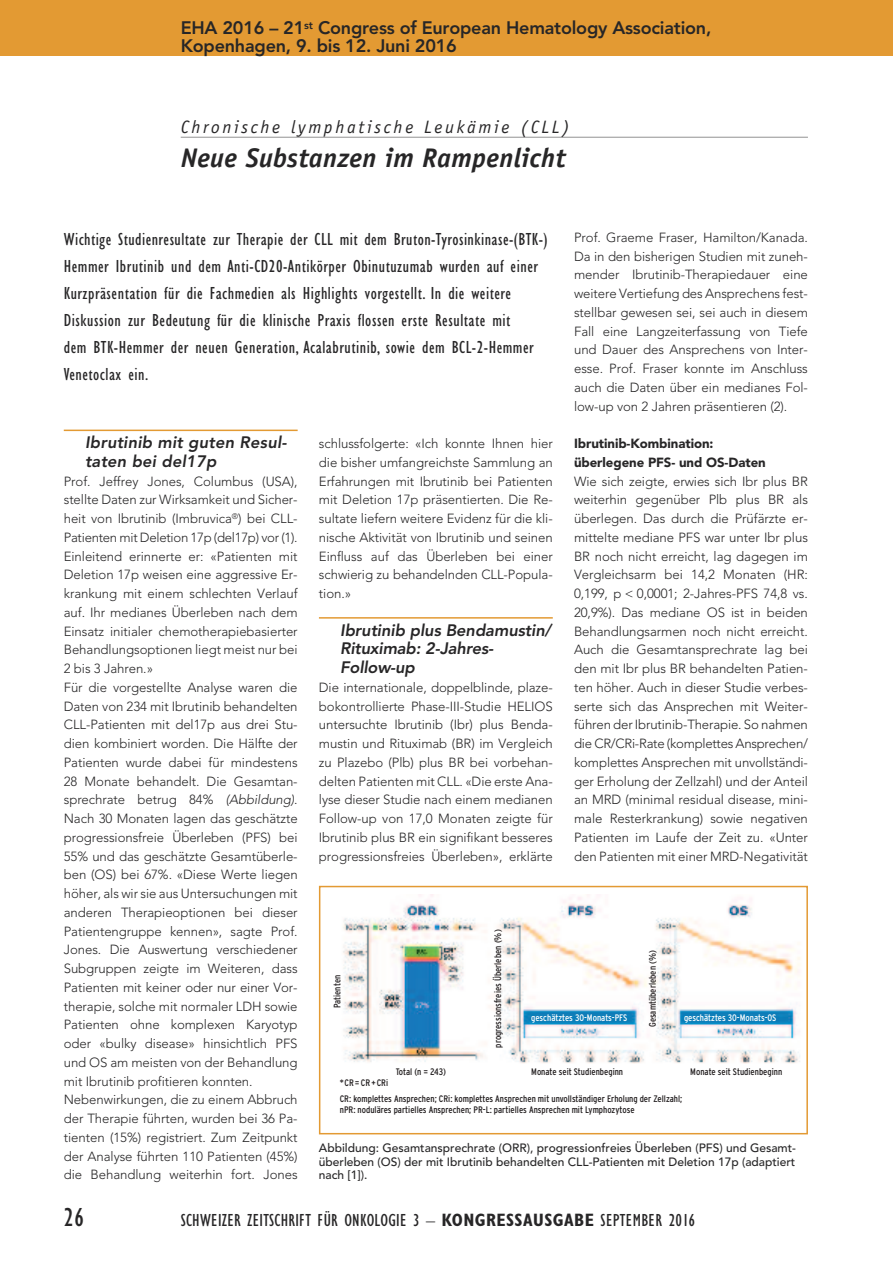
<style>
.page{position:relative;width:893px;height:1263px;background:#fff}
.page>*{position:absolute;margin:0;border:0;box-sizing:border-box;transform-origin:0 0}
.t1{font:italic 700 27px "Officina Sans";letter-spacing:.01em;color:#272627}
.t2{font:condensed 27px "Gill Sans";color:#272627}
.t3{font:condensed 18px/27px "Gill Sans";letter-spacing:.03em;color:#272627}
.t4{font:800 18px/18px "Avenir";letter-spacing:-.01em;color:#272627}
.t5{font:italic 18px "Officina Sans";letter-spacing:.15em;color:#272627}
.t6{font:italic 800 16.5px/18.8px "Avenir";letter-spacing:-.005em;color:#272627}
.t7{font:300 13.2px/18.8px "Avenir";letter-spacing:-.005em;color:#272627;text-align:justify}
.t8{font:900 13.2px/18.8px "Avenir";letter-spacing:-.005em;color:#272627}
.t9{font:500 12px/13.5px "Avenir";color:#272627;text-align:justify}
.t10{font:condensed 9.45px/15.8px "Interstate";color:#231f20}
.t11{font:condensed 9.45px "Interstate";color:#fff}
.s1{font-style:italic}
.s2{font-weight:700}
</style>
<div class="page">
<div style="left:0;top:0;width:893px;height:55px;background:#e39a33"></div>
<hr style="left:64px;top:430px;width:234px;height:1px;background:#e39a33">
<hr style="left:319px;top:617px;width:234px;height:2px;background:#e39a33">
<hr style="left:181px;top:137px;width:627px;height:1px;background:#939393">
<img style="left:343px;top:894px;width:458px;height:170px">
<div style="left:319px;top:886px;width:489px;height:248px;border:2px solid #e39a33"></div>
<h2 class="t4" style="left:181px;top:18px;width:532px">EHA 2016 – 21<sup>st</sup> Congress of European Hematology Association,<br>Kopenhagen, 9. bis 12. Juni 2016</h2>
<h2 class="t5" style="left:181px;top:120px;width:391px">Chronische lymphatische Leukämie (CLL)</h2>
<h1 class="t1" style="left:181px;top:147px;width:387px">Neue Substanzen im Rampenlicht</h1>
<p class="t7" style="left:574px;top:228px;width:235px">Prof. Graeme Fraser, Hamilton/Kanada.<br>Da in den bisherigen Studien mit zuneh&shy;mender Ibrutinib-Therapiedauer eine weitere Vertiefung des Ansprechens fest&shy;stellbar gewesen sei, sei auch in diesem Fall eine Langzeiterfassung von Tiefe und Dauer des Ansprechens von Inter&shy;esse. Prof. Fraser konnte im Anschluss auch die Daten über ein medianes Fol&shy;low-up von 2 Jahren präsentieren (2).</p>
<p class="t8" style="left:574px;top:434px;width:193px">Ibrutinib-Kombination: überlegene PFS- und OS-Daten</p>
<p class="t7" style="left:574px;top:472px;width:235px">Wie sich zeigte, erwies sich Ibr plus BR weiterhin gegenüber Plb plus BR als überlegen. Das durch die Prüfärzte er&shy;mittelte mediane PFS war unter Ibr plus BR noch nicht erreicht, lag dagegen im Vergleichsarm bei 14,2 Monaten (HR:<br>0,199, p &lt; 0,0001; 2-Jahres-PFS 74,8 vs.<br>20,9%). Das mediane OS ist in beiden Behandlungsarmen noch nicht erreicht.<br>Auch die Gesamtansprechrate lag bei den mit Ibr plus BR behandelten Patien&shy;ten höher. Auch in dieser Studie verbes&shy;serte sich das Ansprechen mit Weiter&shy;führen der Ibrutinib-Therapie. So nahmen die CR/CRi-Rate (komplettes Ansprechen/ komplettes Ansprechen mit unvollständi&shy;ger Erholung der Zellzahl) und der Anteil an MRD (minimal residual disease, mini&shy;male Resterkrankung) sowie negativen Patienten im Laufe der Zeit zu. «Unter den Patienten mit einer MRD-Negativität</p>
<p class="t3" style="left:64px;top:227px;width:485px">Wichtige Studienresultate zur Therapie der CLL mit dem Bruton-Tyrosinkinase-(BTK-)<br>Hemmer Ibrutinib und dem Anti-CD20-Antikörper Obinutuzumab wurden auf einer Kurzpräsentation für die Fachmedien als Highlights vorgestellt. In die weitere Diskussion zur Bedeutung für die klinische Praxis flossen erste Resultate mit<br>dem BTK-Hemmer der neuen Generation, Acalabrutinib, sowie dem BCL-2-Hemmer Venetoclax ein.</p>
<p class="t6" style="left:85px;top:433px;width:203px">Ibrutinib mit guten Resul&shy;taten bei del17p</p>
<p class="t7" style="left:64px;top:472px;width:235px;text-align:left">Prof. Jeffrey Jones, Columbus (USA), stellte Daten zur Wirksamkeit und Sicher&shy;heit von Ibrutinib (Imbruvica<sup>®</sup>) bei CLL-Patienten mit Deletion 17p (del17p) vor (1).<br>Einleitend erinnerte er: «Patienten mit Deletion 17p weisen eine aggressive Er&shy;krankung mit einem schlechten Verlauf auf. Ihr medianes Überleben nach dem Einsatz initialer chemotherapiebasierter Behandlungsoptionen liegt meist nur bei 2 bis 3 Jahren.»<br>Für die vorgestellte Analyse waren die Daten von 234 mit Ibrutinib behandelten CLL-Patienten mit del17p aus drei Stu&shy;dien kombiniert worden. Die Hälfte der Patienten wurde dabei für mindestens 28 Monate behandelt. Die Gesamtan&shy;sprechrate betrug 84% <span class="s1">(Abbildung)</span>.<br>Nach 30 Monaten lagen das geschätzte progressionsfreie Überleben (PFS) bei 55% und das geschätzte Gesamtüberle&shy;ben (OS) bei 67%. «Diese Werte liegen höher, als wir sie aus Untersuchungen mit anderen Therapieoptionen bei dieser Patientengruppe kennen», sagte Prof.<br>Jones. Die Auswertung verschiedener Subgruppen zeigte im Weiteren, dass Patienten mit keiner oder nur einer Vor&shy;therapie, solche mit normaler LDH sowie Patienten ohne komplexen Karyotyp oder «bulky disease» hinsichtlich PFS und OS am meisten von der Behandlung mit Ibrutinib profitieren konnten.<br>Nebenwirkungen, die zu einem Abbruch der Therapie führten, wurden bei 36 Pa&shy;tienten (15%) registriert. Zum Zeitpunkt der Analyse führten 110 Patienten (45%) die Behandlung weiterhin fort. Jones</p>
<p class="t7" style="left:319px;top:434px;width:235px">schlussfolgerte: «Ich konnte Ihnen hier die bisher umfangreichste Sammlung an Erfahrungen mit Ibrutinib bei Patienten mit Deletion 17p präsentierten. Die Re&shy;sultate liefern weitere Evidenz für die kli&shy;nische Aktivität von Ibrutinib und seinen Einfluss auf das Überleben bei einer schwierig zu behandelnden CLL-Popula&shy;tion.»</p>
<p class="t6" style="left:340px;top:621px;width:213px">Ibrutinib plus Bendamustin/<br>Rituximab: 2-Jahres-<br>Follow-up</p>
<p class="t7" style="left:319px;top:678px;width:235px">Die internationale, doppelblinde, plaze&shy;bokontrollierte Phase-III-Studie HELIOS untersuchte Ibrutinib (Ibr) plus Benda&shy;mustin und Rituximab (BR) im Vergleich zu Plazebo (Plb) plus BR bei vorbehan&shy;delten Patienten mit CLL. «Die erste Ana&shy;lyse dieser Studie nach einem medianen Follow-up von 17,0 Monaten zeigte für Ibrutinib plus BR ein signifikant besseres progressionsfreies Überleben», erklärte</p>
<p class="t10" style="left:490px;top:1048px;width:120px;rotate:-90deg">progressionsfreies Überleben (%)</p>
<p class="t10" style="left:644px;top:1027px;width:78px;rotate:-90deg">Gesamtüberleben (%)</p>
<p class="t10" style="left:329px;top:1008px;width:35px;rotate:-90deg">Patienten</p>
<p class="t11" style="left:531px;top:1012px;width:98px">geschätztes 30-Monats-PFS</p>
<p class="t11" style="left:684px;top:1012px;width:94px">geschätztes 30-Monats-OS</p>
<p class="t10" style="left:396px;top:1063px;width:52px">Total (n = 243)</p>
<p class="t10" style="left:531px;top:1063px;width:93px">Monate seit Studienbeginn</p>
<p class="t10" style="left:690px;top:1063px;width:93px">Monate seit Studienbeginn</p>
<p class="t10" style="left:340px;top:1075px;width:344px">* CR = CR + CRi<br>CR: komplettes Ansprechen; CRi: komplettes Ansprechen mit unvollständiger Erholung der Zellzahl;</p>
<p class="t10" style="left:340px;top:1102px;width:296px">nPR: noduläres partielles Ansprechen; PR-L: partielles Ansprechen mit Lymphozytose</p>
<p class="t9" style="left:319px;top:1141px;width:479px">Abbildung: Gesamtansprechrate (ORR), progressionfreies Überleben (PFS) und Gesamt&shy;überleben (OS) der mit Ibrutinib behandelten CLL-Patienten mit Deletion 17p (adaptiert nach [1]).</p>
<h1 class="t2" style="left:64px;top:1207px;width:22px">26</h1>
<h2 class="t3" style="left:181px;top:1208px;width:516px">SCHWEIZER ZEITSCHRIFT FÜR ONKOLOGIE 3 – <span class="s2">KONGRESSAUSGABE</span> SEPTEMBER 2016</h2>
</div>
